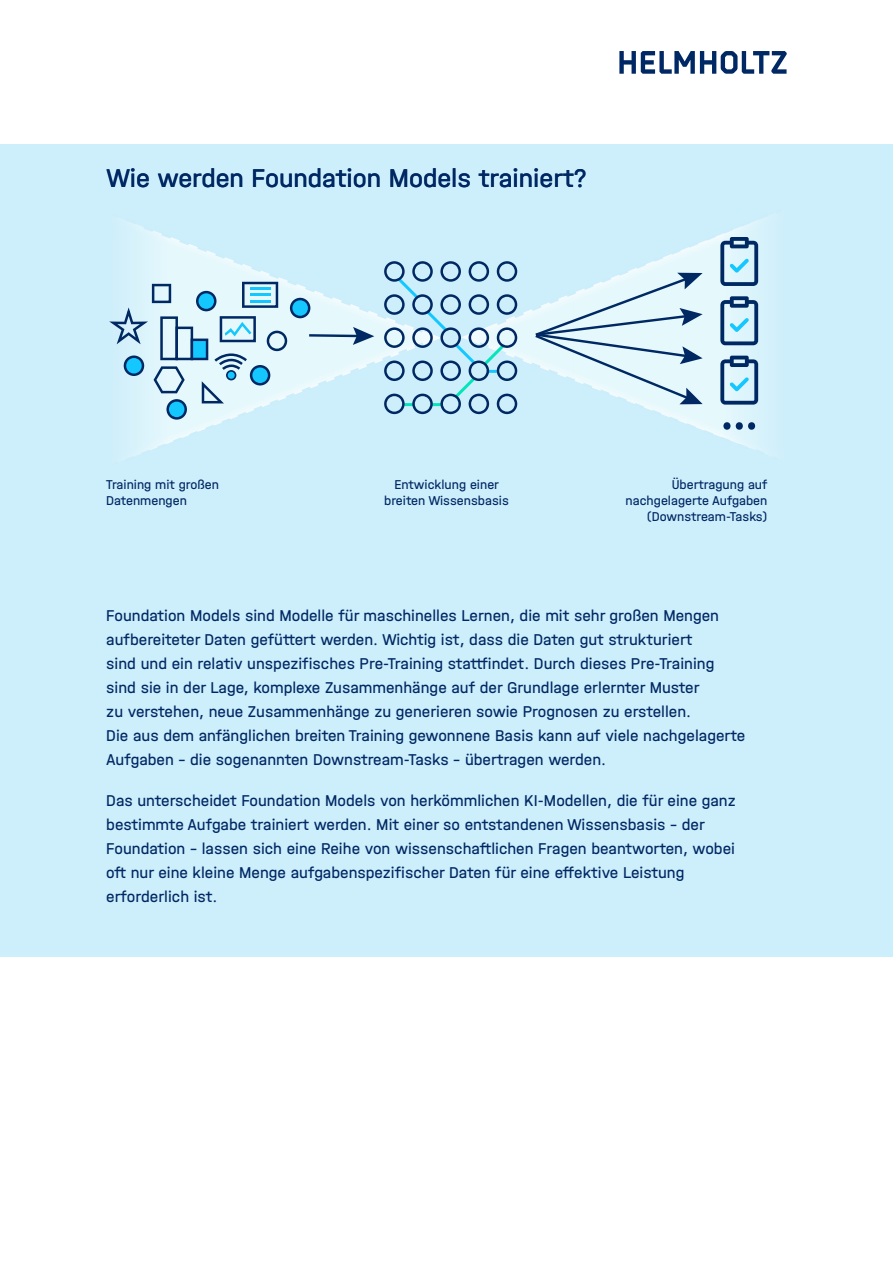
<style>
.page{position:relative;width:893px;height:1263px;background:#fff}
.page>*{position:absolute;margin:0;border:0;box-sizing:border-box;transform-origin:0 0}
.t1{font:27px "Helmholtz Halvar Mittel";color:#002864}
.t2{font:16.5px/24px "Helmholtz Halvar Mittel";color:#002864}
.t3{font:13.5px/16.2px "Helmholtz Halvar Mittel";color:#002864}
</style>
<div class="page">
<svg style="left:619px;top:51px;width:168px;height:23px"></svg>
<div style="left:0;top:144px;width:893px;height:813px;background:#cdeefb"></div>
<svg style="left:109px;top:217px;width:660px;height:241px"></svg>
<h1 class="t1" style="left:106px;top:162px;width:482px">Wie werden Foundation Models trainiert?</h1>
<p class="t3" style="left:106px;top:476px;width:114px">Training mit großen<br>Datenmengen</p>
<p class="t3" style="left:384px;top:476px;width:126px;text-align:center">Entwicklung einer breiten Wissensbasis</p>
<p class="t3" style="left:626px;top:476px;width:143px;text-align:right">Übertragung auf nachgelagerte Aufgaben (Downstream-Tasks)</p>
<p class="t2" style="left:106px;top:603px;width:640px">Foundation Models sind Modelle für maschinelles Lernen, die mit sehr großen Mengen aufbereiteter Daten gefüttert werden. Wichtig ist, dass die Daten gut strukturiert<br>sind und ein relativ unspezifisches Pre-Training stattfindet. Durch dieses Pre-Training sind sie in der Lage, komplexe Zusammenhänge auf der Grundlage erlernter Muster<br>zu verstehen, neue Zusammenhänge zu generieren sowie Prognosen zu erstellen.<br>Die aus dem anfänglichen breiten Training gewonnene Basis kann auf viele nachgelagerte Aufgaben – die sogenannten Downstream-Tasks – übertragen werden.</p>
<p class="t2" style="left:106px;top:788px;width:631px">Das unterscheidet Foundation Models von herkömmlichen KI-Modellen, die für eine ganz bestimmte Aufgabe trainiert werden. Mit einer so entstandenen Wissensbasis – der Foundation – lassen sich eine Reihe von wissenschaftlichen Fragen beantworten, wobei oft nur eine kleine Menge aufgabenspezifischer Daten für eine effektive Leistung erforderlich ist.</p>
</div>
